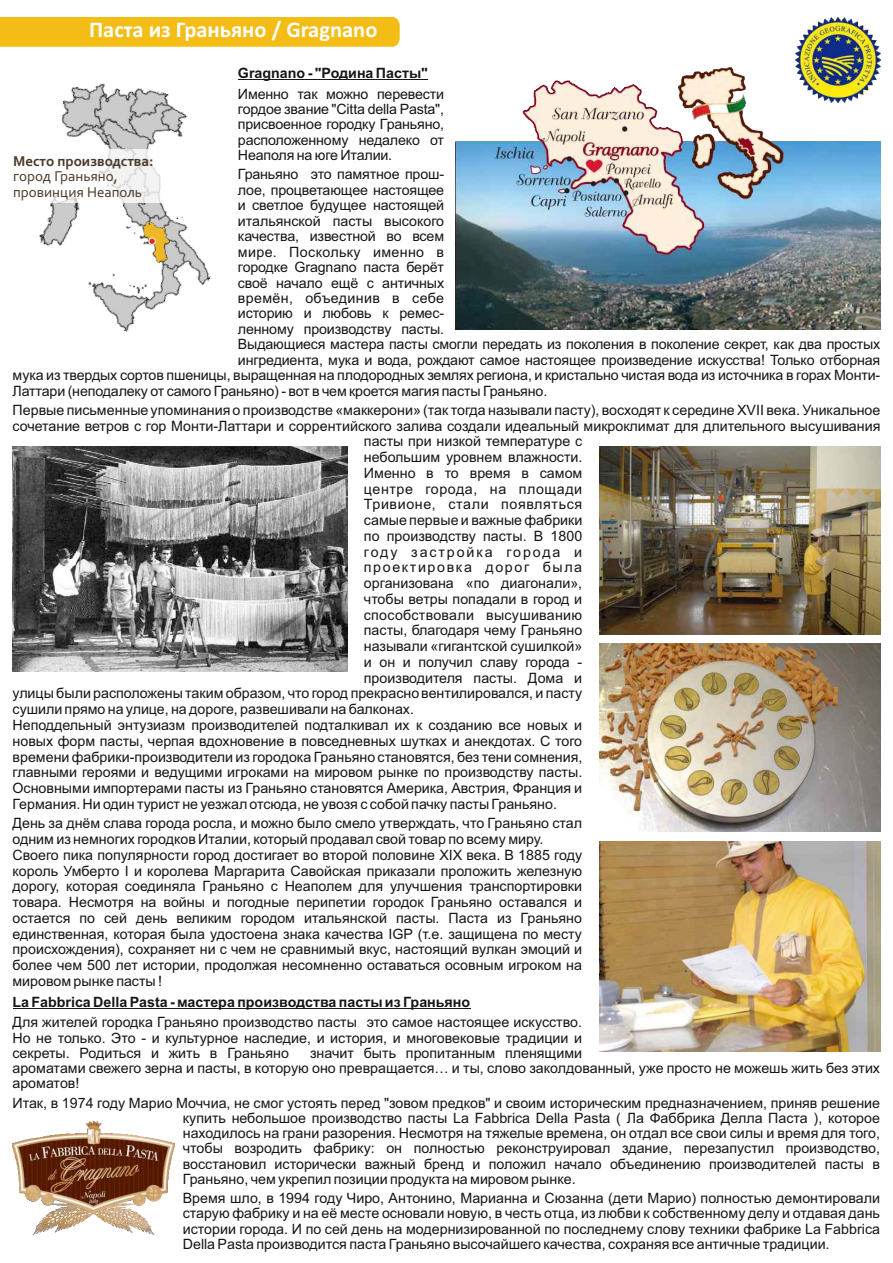
<style>
.page{position:relative;width:893px;height:1263px;background:#fff}
.page>*{position:absolute;margin:0;border:0;box-sizing:border-box;transform-origin:0 0}
.t1{font:700 22.5px "Calibri";color:#fff}
.t2{font:14.85px/15.5px "Corbel";color:#4b3a28}
.t3{font:700 14.85px "Corbel";color:#4b3a28}
.t4{font:14.25px/15.3px "Arial";color:#151616;text-align:justify}
.t5{font:700 14.25px "Arial";color:#151616}
.t6{font:14.25px "Arial";letter-spacing:.025em;color:#151616}
.t7{font:14.25px "Arial";letter-spacing:.02em;color:#151616}
.t8{font:14.25px "Arial";letter-spacing:.045em;color:#151616}
.t9{font:14.25px "Arial";letter-spacing:.04em;color:#151616}
.t10{font:14.25px "Arial";letter-spacing:.115em;color:#151616}
.t11{font:14.25px "Arial";letter-spacing:.13em;color:#151616}
</style>
<div class="page">
<div style="left:0;top:17px;width:400px;height:30px;background:#f3bd16"></div>
<img style="left:39px;top:83px;width:172px;height:249px">
<img style="left:133px;top:222px;width:44px;height:43px">
<div style="left:0;top:149px;width:301px;height:54px;background:#fff"></div>
<svg style="left:149px;top:238px;width:6px;height:7px"></svg>
<hr style="left:238px;top:79px;width:190px;height:1px;background:#151616">
<hr style="left:13px;top:1008px;width:458px;height:1px;background:#151616">
<img style="left:455px;top:68px;width:425px;height:262px">
<img style="left:600px;top:446px;width:280px;height:188px">
<img style="left:13px;top:447px;width:335px;height:225px">
<img style="left:600px;top:644px;width:280px;height:188px">
<img style="left:600px;top:841px;width:280px;height:210px">
<img style="left:13px;top:1121px;width:162px;height:113px">
<img style="left:795px;top:17px;width:85px;height:85px">
<h1 class="t1" style="left:89px;top:20px;width:290px">Паста из Граньяно / Gragnano</h1>
<p class="t5" style="left:238px;top:67px;width:191px">Gragnano - "Родина Пасты"</p>
<p class="t4" style="left:238px;top:87px;width:208px">Именно так можно перевести гордое звание "Citta della Pasta", присвоенное городку Граньяно, расположенному недалеко от Неаполя на юге Италии.</p>
<p class="t4" style="left:238px;top:168px;width:208px">Граньяно это памятное прош-</p>
<p class="t4" style="left:238px;top:184px;width:208px">лое, процветающее настоящее</p>
<p class="t4" style="left:238px;top:199px;width:208px">и светлое будущее настоящей</p>
<p class="t4" style="left:238px;top:214px;width:208px">итальянской пасты высокого</p>
<p class="t4" style="left:238px;top:230px;width:208px">качества, известной во всем</p>
<p class="t6" style="left:238px;top:246px;width:208px">мире. Поскольку именно в</p>
<p class="t4" style="left:238px;top:261px;width:208px">городке Gragnano паста берёт</p>
<p class="t4" style="left:238px;top:276px;width:208px">своё начало ещё с античных</p>
<p class="t6" style="left:238px;top:293px;width:208px">времён, объединив в себе</p>
<p class="t4" style="left:238px;top:307px;width:208px">историю и любовь к ремес-</p>
<p class="t4" style="left:238px;top:323px;width:208px">ленному производству пасты.</p>
<p class="t4" style="left:238px;top:338px;width:644px">Выдающиеся мастера пасты смогли передать из поколения в поколение секрет, как два простых</p>
<p class="t4" style="left:238px;top:353px;width:644px">ингредиента, мука и вода, рождают самое настоящее произведение искусства! Только отборная</p>
<p class="t4" style="left:13px;top:369px;width:869px">мука из твердых сортов пшеницы, выращенная на плодородных землях региона, и кристально чистая вода из источника в горах Монти-</p>
<p class="t4" style="left:13px;top:384px;width:536px">Латтари (неподалеку от самого Граньяно) - вот в чем кроется магия пасты Граньяно.</p>
<p class="t4" style="left:13px;top:403px;width:869px">Первые письменные упоминания о производстве «маккерони» (так тогда называли пасту), восходят к середине XVII века. Уникальное</p>
<p class="t4" style="left:13px;top:419px;width:869px">сочетание ветров с гор Монти-Латтари и соррентийского залива создали идеальный микроклимат для длительного высушивания</p>
<p class="t4" style="left:364px;top:435px;width:220px">пасты при низкой температуре с</p>
<p class="t4" style="left:364px;top:451px;width:220px">небольшим уровнем влажности.</p>
<p class="t4" style="left:364px;top:466px;width:220px">Именно в то время в самом</p>
<p class="t9" style="left:364px;top:483px;width:220px">центре города, на площади</p>
<p class="t8" style="left:364px;top:499px;width:220px">Тривионе, стали появляться</p>
<p class="t4" style="left:364px;top:514px;width:220px">самые первые и важные фабрики</p>
<p class="t4" style="left:364px;top:529px;width:220px">по производству пасты. В 1800</p>
<p class="t11" style="left:364px;top:546px;width:220px">году застройка города и</p>
<p class="t10" style="left:364px;top:562px;width:220px">проектировка дорог была</p>
<p class="t4" style="left:364px;top:577px;width:220px">организована «по диагонали»,</p>
<p class="t4" style="left:364px;top:593px;width:220px">чтобы ветры попадали в город и</p>
<p class="t7" style="left:364px;top:609px;width:220px">способствовали высушиванию</p>
<p class="t4" style="left:364px;top:624px;width:220px">пасты, благодаря чему Граньяно</p>
<p class="t4" style="left:364px;top:640px;width:220px">называли «гигантской сушилкой»</p>
<p class="t4" style="left:364px;top:656px;width:220px">и он и получил славу города -</p>
<p class="t4" style="left:364px;top:671px;width:220px">производителя пасты. Дома и</p>
<p class="t4" style="left:13px;top:687px;width:571px">улицы были расположены таким образом, что город прекрасно вентилировался, и пасту</p>
<p class="t4" style="left:13px;top:703px;width:403px">сушили прямо на улице, на дороге, развешивали на балконах.</p>
<p class="t4" style="left:13px;top:719px;width:571px">Неподдельный энтузиазм производителей подталкивал их к созданию все новых и</p>
<p class="t4" style="left:13px;top:735px;width:571px">новых форм пасты, черпая вдохновение в повседневных шутках и анекдотах. С того</p>
<p class="t4" style="left:13px;top:750px;width:571px">времени фабрики-производители из городока Граньяно становятся, без тени сомнения,</p>
<p class="t4" style="left:13px;top:766px;width:571px">главными героями и ведущими игроками на мировом рынке по производству пасты.</p>
<p class="t4" style="left:13px;top:782px;width:571px">Основными импортерами пасты из Граньяно становятся Америка, Австрия, Франция и</p>
<p class="t4" style="left:13px;top:798px;width:546px">Германия. Ни один турист не уезжал отсюда, не увозя с собой пачку пасты Граньяно.</p>
<p class="t4" style="left:12px;top:816px;width:571px;line-height:15.8px;text-align:left">День за днём слава города росла, и можно было смело утверждать, что Граньяно стал одним из немногих городков Италии, который продавал свой товар по всему миру.<br>Своего пика популярности город достигает во второй половине XIX века. В 1885 году король Умберто I и королева Маргарита Савойская приказали проложить железную дорогу, которая соединяла Граньяно с Неаполем для улучшения транспортировки товара. Несмотря на войны и погодные перипетии городок Граньяно оставался и остается по сей день великим городом итальянской пасты. Паста из Граньяно единственная, которая была удостоена знака качества IGP (т.е. защищена по месту происхождения), сохраняет ни с чем не сравнимый вкус, настоящий вулкан эмоций и более чем 500 лет истории, продолжая несомненно оставаться осовным игроком на мировом рынке пасты !</p>
<p class="t5" style="left:12px;top:996px;width:459px">La Fabbrica Della Pasta - мастера производства пасты из Граньяно</p>
<p class="t4" style="left:12px;top:1016px;width:571px">Для жителей городка Граньяно производство пасты это самое настоящее искусство.<br>Но не только. Это - и культурное наследие, и история, и многовековые традиции и секреты. Родиться и жить в Граньяно</p>
<p class="t3" style="left:13px;top:155px;width:142px">Место производства:</p>
<p class="t2" style="left:13px;top:170px;width:131px">город Граньяно, провинция Неаполь</p>
<p class="t4" style="left:12px;top:1046px;width:869px;text-align:left;text-indent:298px">значит быть пропитанным пленящими<br>ароматами свежего зерна и пасты, в которую оно превращается… и ты, слово заколдованный, уже просто не можешь жить без этих ароматов!</p>
<p class="t4" style="left:183px;top:1096px;width:699px;text-indent:-170px">Итак, в 1974 году Марио Моччиа, не смог устоять перед "зовом предков" и своим историческим предназначением, приняв решение купить небольшое производство пасты La Fabbrica Della Pasta ( Ла Фаббрика Делла Паста ), которое находилось на грани разорения. Несмотря на тяжелые времена, он отдал все свои силы и время для того, чтобы возродить фабрику: он полностью реконструировал здание, перезапустил производство, восстановил исторически важный бренд и положил начало объединению производителей пасты в Граньяно, чем укрепил позиции продукта на мировом рынке.</p>
<p class="t4" style="left:183px;top:1192px;width:699px">Время шло, в 1994 году Чиро, Антонино, Марианна и Сюзанна (дети Марио) полностью демонтировали старую фабрику и на её месте основали новую, в честь отца, из любви к собственному делу и отдавая дань истории города. И по сей день на модернизированной по последнему слову техники фабрике La Fabbrica Della Pasta производится паста Граньяно высочайшего качества, сохраняя все античные традиции.</p>
</div>
